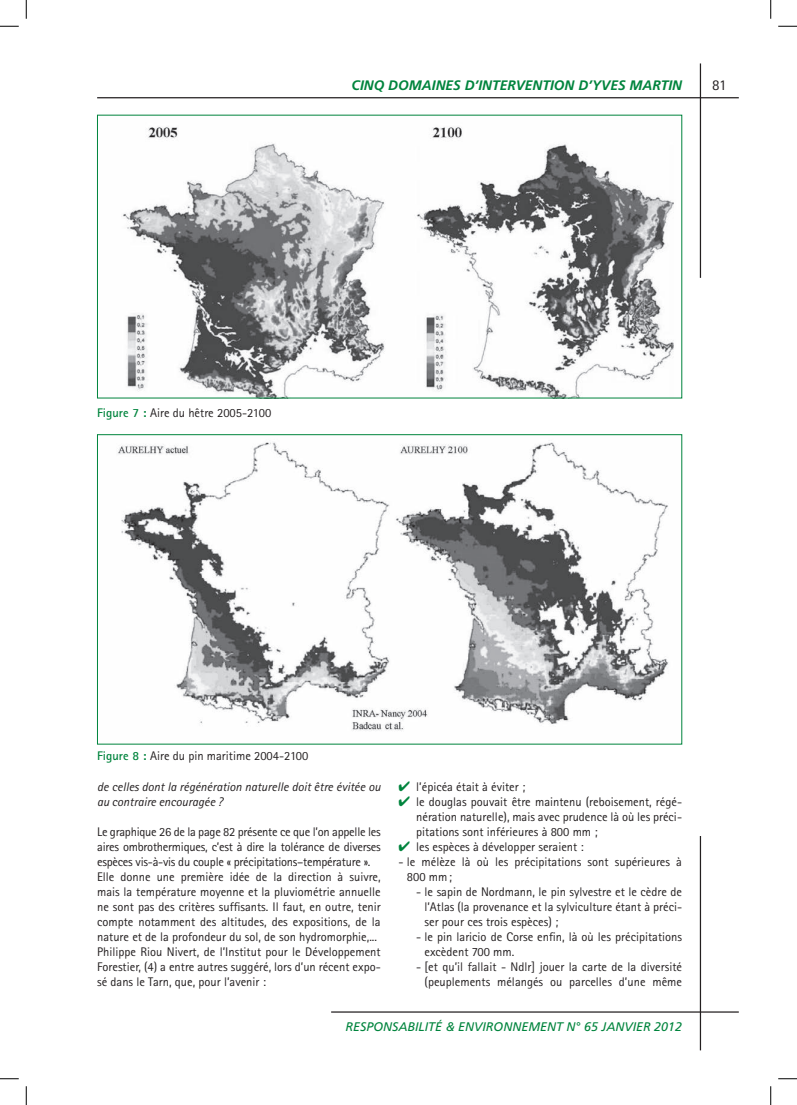
<style>
.page{position:relative;width:797px;height:1105px;background:#fff}
.page>*{position:absolute;margin:0;border:0;box-sizing:border-box;transform-origin:0 0}
.t1{font:15px "Rotis Sans Serif";color:#231f20}
.t2{font:italic 700 13.75px "Frutiger";color:#00843d}
.t3{font:12.5px/15px "Rotis Sans Serif";color:#231f20}
.t4{font:italic 12.5px/15px "Rotis Sans Serif";color:#231f20}
.t5{font:italic 12.5px "Frutiger";color:#00843d}
.s1{font-weight:700;color:#00843d}
.s2{color:#00843d}
</style>
<div class="page">
<hr style="left:97px;top:97px;width:641px;height:1px;background:#231f20">
<hr style="left:331px;top:1011px;width:407px;height:2px;background:#231f20">
<hr style="left:699px;top:63px;width:2px;height:215px;background:#231f20">
<hr style="left:699px;top:836px;width:2px;height:214px;background:#231f20">
<img style="left:123px;top:127px;width:551px;height:269px">
<img style="left:118px;top:442px;width:551px;height:289px">
<svg style="left:0;top:25px;width:19px;height:2px"></svg>
<svg style="left:778px;top:25px;width:19px;height:2px"></svg>
<svg style="left:0;top:1078px;width:19px;height:1px"></svg>
<svg style="left:778px;top:1078px;width:19px;height:1px"></svg>
<svg style="left:25px;top:0;width:2px;height:19px"></svg>
<svg style="left:25px;top:1086px;width:2px;height:19px"></svg>
<svg style="left:770px;top:0;width:1px;height:19px"></svg>
<svg style="left:770px;top:1086px;width:1px;height:19px"></svg>
<p class="t2" style="left:351px;top:77px;width:332px">CINQ DOMAINES D’INTERVENTION D’YVES MARTIN</p>
<p class="t1" style="left:712px;top:76px;width:16px">81</p>
<p class="t3" style="left:97px;top:406px;width:176px"><span class="s1">Figure 7 :</span> Aire du hêtre 2005-2100</p>
<p class="t3" style="left:97px;top:748px;width:213px"><span class="s1">Figure 8 :</span> Aire du pin maritime 2004-2100</p>
<p class="t4" style="left:97px;top:780px;width:285px">de celles dont la régénération naturelle doit être évitée ou au contraire encouragée ?</p>
<p class="t3" style="left:97px;top:824px;width:285px">Le graphique 26 de la page 82 présente ce que l’on appelle les aires ombrothermiques, c’est à dire la tolérance de diverses espèces vis-à-vis du couple « précipitations–température ».<br>Elle donne une première idée de la direction à suivre, mais la température moyenne et la pluviométrie annuelle ne sont pas des critères suffisants. Il faut, en outre, tenir compte notamment des altitudes, des expositions, de la nature et de la profondeur du sol, de son hydromorphie,...<br>Philippe Riou Nivert, de l’Institut pour le Développement Forestier, (4) a entre autres suggéré, lors d’un récent expo&shy;sé dans le Tarn, que, pour l’avenir :</p>
<p class="t3" style="left:398px;top:779px;width:128px"><span class="s2">✔</span> l’épicéa était à éviter ;</p>
<p class="t3" style="left:416px;top:794px;width:267px;text-align:justify;text-indent:-18px"><span class="s2">✔</span> le douglas pouvait être maintenu (reboisement, régé&shy;nération naturelle), mais avec prudence là où les préci&shy;pitations sont inférieures à 800 mm ;</p>
<p class="t3" style="left:398px;top:839px;width:187px"><span class="s2">✔</span> les espèces à développer seraient :</p>
<p class="t3" style="left:407px;top:854px;width:277px;text-indent:-8px">- le mélèze là où les précipitations sont supérieures à<br>800 mm;</p>
<p class="t3" style="left:424px;top:884px;width:259px;text-align:justify;text-indent:-8px">- le sapin de Nordmann, le pin sylvestre et le cèdre de l’Atlas (la provenance et la sylviculture étant à préci&shy;ser pour ces trois espèces) ;</p>
<p class="t3" style="left:424px;top:929px;width:259px;text-indent:-8px">- le pin laricio de Corse enfin, là où les précipitations excèdent 700 mm.</p>
<p class="t3" style="left:416px;top:959px;width:267px;text-align:right">- [et qu’il fallait - Ndlr] jouer la carte de la diversité (peuplements mélangés ou parcelles d’une même</p>
<p class="t5" style="left:345px;top:1020px;width:338px">RESPONSABILITÉ &amp; ENVIRONNEMENT N° 65 JANVIER 2012</p>
</div>
